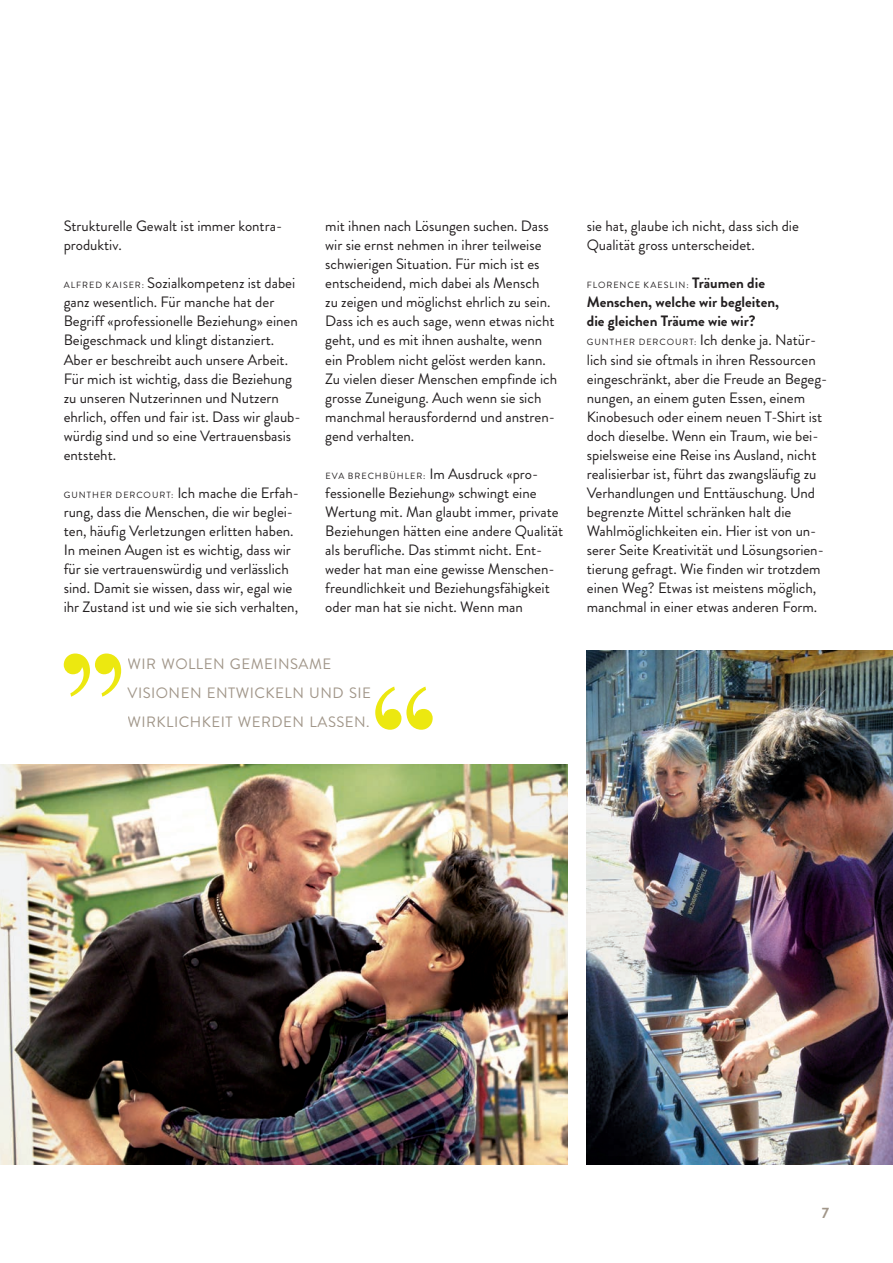
<style>
.page{position:relative;width:893px;height:1263px;background:#fff}
.page>*{position:absolute;margin:0;border:0;box-sizing:border-box;transform-origin:0 0}
.t1{font:15px/19px "Brandon Grotesque";color:#231f20}
.t2{font:15px/28.7px "Brandon Grotesque";letter-spacing:.03em;color:#a19689}
.t3{font:700 15px "Brandon Grotesque";color:#a19689}
.t4{font:9px "Brandon Grotesque";letter-spacing:.11em;color:#231f20}
.s1{font-size:9px}
.s2{font-size:15px}
.s3{font-weight:700;font-size:15px}
.s4{font-weight:700}
</style>
<div class="page">
<img style="left:0;top:765px;width:568px;height:400px">
<img style="left:587px;top:650px;width:306px;height:515px">
<svg style="left:375px;top:686px;width:58px;height:44px"></svg>
<svg style="left:64px;top:653px;width:57px;height:44px"></svg>
<p class="t1" style="left:64px;top:217px;width:220px">Strukturelle Gewalt ist immer kontra&shy;produktiv.</p>
<p class="t1" style="left:64px;top:274px;width:238px"><span class="s1">ALFRED KAISER:</span> Sozialkompetenz ist dabei ganz wesentlich. Für manche hat der Begriff «professionelle Beziehung» einen Beigeschmack und klingt distanziert.<br>Aber er beschreibt auch unsere Arbeit.<br>Für mich ist wichtig, dass die Beziehung zu unseren Nutzerinnen und Nutzern ehrlich, offen und fair ist. Dass wir glaub&shy;würdig sind und so eine Vertrauensbasis entsteht.</p>
<p class="t1" style="left:64px;top:483px;width:237px"><span class="s1">GUNTHER DERCOURT:</span> Ich mache die Erfah&shy;rung, dass die Menschen, die wir beglei&shy;ten, häufig Verletzungen erlitten haben.<br>In meinen Augen ist es wichtig, dass wir für sie vertrauenswürdig und verlässlich sind. Damit sie wissen, dass wir, egal wie ihr Zustand ist und wie sie sich verhalten,</p>
<p class="t1" style="left:325px;top:217px;width:233px">mit ihnen nach Lösungen suchen. Dass wir sie ernst nehmen in ihrer teilweise schwierigen Situation. Für mich ist es entscheidend, mich dabei als Mensch<br>zu zeigen und möglichst ehrlich zu sein.<br>Dass ich es auch sage, wenn etwas nicht geht, und es mit ihnen aushalte, wenn ein Problem nicht gelöst werden kann.<br>Zu vielen dieser Menschen empfinde ich grosse Zuneigung. Auch wenn sie sich manchmal herausfordernd und anstren&shy;gend verhalten.</p>
<p class="t4" style="left:325px;top:469px;width:214px">EVA BRECHBÜHLER: <span class="s2">Im Ausdruck «pro-</span></p>
<p class="t1" style="left:325px;top:483px;width:239px">fessionelle Beziehung» schwingt eine Wertung mit. Man glaubt immer, private Beziehungen hätten eine andere Qualität als berufliche. Das stimmt nicht. Ent&shy;weder hat man eine gewisse Menschen&shy;freundlichkeit und Beziehungsfähigkeit oder man hat sie nicht. Wenn man</p>
<p class="t2" style="left:128px;top:650px;width:245px">WIR WOLLEN GEMEINSAME<br>VISIONEN ENTWICKELN UND SIE<br>WIRKLICHKEIT WERDEN LASSEN.</p>
<p class="t1" style="left:587px;top:217px;width:214px">sie hat, glaube ich nicht, dass sich die<br>Qualität gross unterscheidet.</p>
<p class="t4" style="left:587px;top:279px;width:180px">FLORENCE KAESLIN: <span class="s3">Träumen die</span></p>
<p class="t1" style="left:587px;top:293px;width:242px"><span class="s4">Menschen, welche wir begleiten,<br>die gleichen Träume wie wir?<br></span><span class="s1">GUNTHER DERCOURT:</span> Ich denke ja. Natür&shy;lich sind sie oftmals in ihren Ressourcen eingeschränkt, aber die Freude an Begeg&shy;nungen, an einem guten Essen, einem Kino besuch oder einem neuen T-Shirt ist doch dieselbe. Wenn ein Traum, wie bei&shy;spielsweise eine Reise ins Ausland, nicht realisierbar ist, führt das zwangsläufig zu Verhandlungen und Enttäuschung. Und begrenzte Mittel schränken halt die Wahlmöglichkeiten ein. Hier ist von un&shy;serer Seite Kreativität und Lösungsorien&shy;tierung gefragt. Wie finden wir trotzdem einen Weg? Etwas ist meistens möglich, manchmal in einer etwas anderen Form.</p>
<p class="t3" style="left:822px;top:1203px;width:9px">7</p>
</div>
